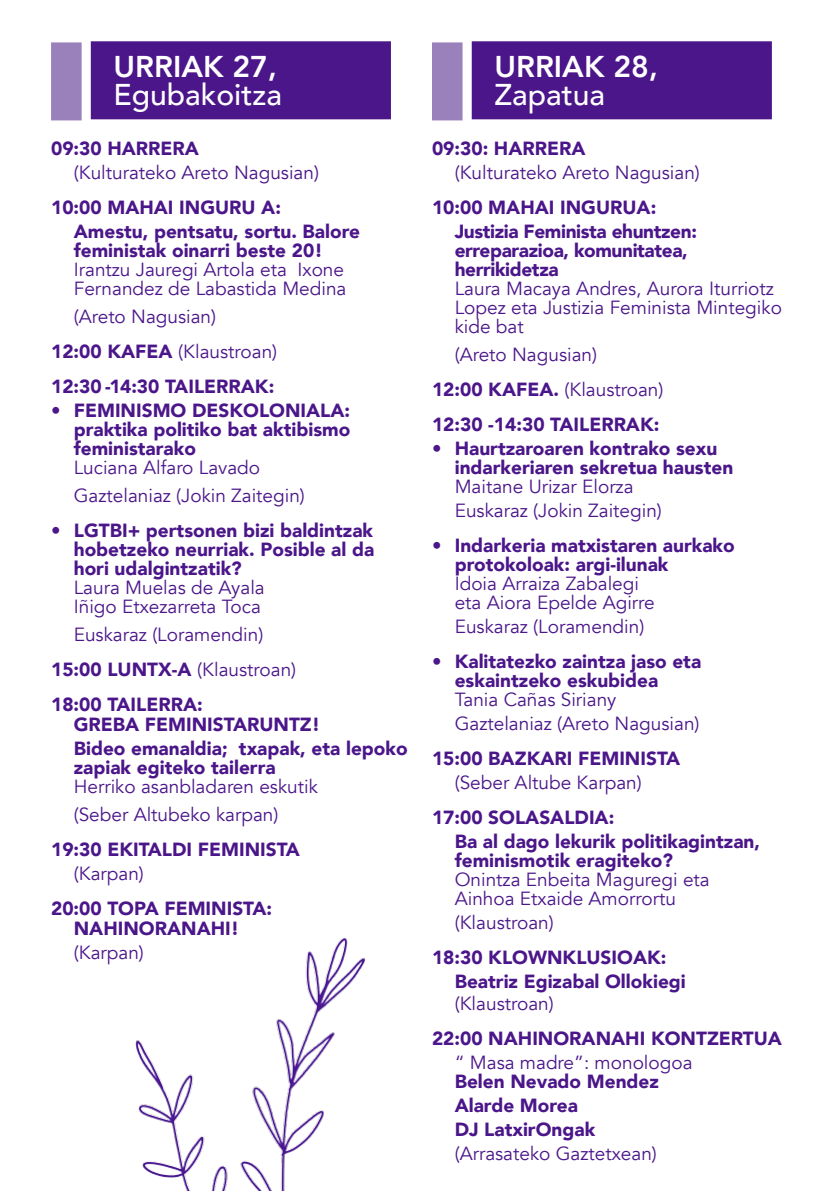
<style>
.page{position:relative;width:840px;height:1191px;background:#fff}
.page>*{position:absolute;margin:0;border:0;box-sizing:border-box;transform-origin:0 0}
.t1{font:800 30px "Avenir";color:#fff}
.t2{font:500 30px "Avenir";color:#fff}
.t3{font:900 19px/19px "Avenir";color:#4b168a}
.t4{font:19px/19px "Avenir";color:#4b168a}
.t5{font:900 19px/24px "Avenir";letter-spacing:-.02em;color:#4b168a}
.s1{font-weight:400}
.s2{font-weight:900}
</style>
<div class="page">
<div style="left:91px;top:41px;width:300px;height:78px;background:#4b168a"></div>
<div style="left:51px;top:42px;width:31px;height:78px;background:#9b81bb"></div>
<div style="left:471px;top:41px;width:300px;height:78px;background:#4b168a"></div>
<div style="left:432px;top:42px;width:30px;height:78px;background:#9b81bb"></div>
<img style="left:135px;top:938px;width:231px;height:253px">
<h1 class="t1" style="left:113px;top:43px;width:165px">URRIAK 27,</h1>
<h1 class="t2" style="left:113px;top:68px;width:170px">Egubakoitza</h1>
<p class="t3" style="left:51px;top:138px;width:98px">09:30 HARRER</p>
<p class="t3" style="left:185px;top:138px;width:16px">A</p>
<p class="t4" style="left:74px;top:163px;width:246px">(Kulturateko Areto Nagusian)</p>
<p class="t3" style="left:51px;top:197px;width:178px">10:00 MAHAI INGURU</p>
<p class="t3" style="left:74px;top:195px;width:287px;line-height:24px;text-indent:187px">A:<br>Amestu, pentsatu, sortu. Balore</p>
<p class="t3" style="left:74px;top:240px;width:250px">feministak oinarri beste 20!</p>
<p class="t4" style="left:74px;top:260px;width:274px">Irantzu Jauregi Artola eta Ixone<br>Fernandez de Labastida Medina</p>
<p class="t3" style="left:51px;top:298px;width:227px;line-height:35px;text-indent:23px"><span class="s1">(Areto Nagusian)<br></span>12:00 KAFEA <span class="s1">(Klaustroan)<br></span>12:30 -14:30 TAILERR</p>
<p class="t3" style="left:241px;top:376px;width:35px">AK:</p>
<p class="t3" style="left:74px;top:400px;width:278px;text-align:justify;text-indent:185px">LONIALA: praktika politiko bat aktibismo feministarako</p>
<p class="t4" style="left:74px;top:454px;width:232px;line-height:28px">Luciana Alfaro Lavado<br>Gaztelaniaz (Jokin Zaitegin)</p>
<p class="t3" style="left:74px;top:520px;width:302px;text-align:justify;text-indent:-23px">• LGTBI+ pertsonen bizi baldintzak hobetzeko neurriak. Posible al da hori udalgintzatik?</p>
<p class="t4" style="left:74px;top:578px;width:192px">Laura Muelas de Ayala<br>Iñigo Etxezarreta Toca</p>
<p class="t4" style="left:51px;top:617px;width:246px;line-height:35px;text-indent:23px">Euskaraz (Loramendin)<br><span class="s2">15:00 LUNTX-A</span> (Klaustroan)<br><span class="s2">18:00 TAILERR</span></p>
<p class="t3" style="left:51px;top:400px;width:107px">• FEMINISMO</p>
<p class="t3" style="left:192px;top:400px;width:28px">DESKO</p>
<p class="t3" style="left:74px;top:694px;width:248px;line-height:20px;text-align:center">A:<br>GREBA FEMINISTARUNTZ!</p>
<p class="t3" style="left:74px;top:738px;width:335px">Bideo emanaldia; txapak, eta lepoko zapiak egiteko tailerra</p>
<p class="t4" style="left:74px;top:773px;width:245px;line-height:28px">Herriko asanbladaren eskutik (Seber Altubeko karpan)</p>
<p class="t3" style="left:51px;top:839px;width:250px">19:30 EKITALDI FEM INISTA</p>
<p class="t4" style="left:74px;top:864px;width:72px">(Karpan)</p>
<p class="t3" style="left:51px;top:898px;width:222px;line-height:20px;text-align:center">20:00 TOPA FEM INISTA:<br>NAHINORANAHI!</p>
<p class="t4" style="left:74px;top:943px;width:72px">(Karpan)</p>
<h1 class="t1" style="left:494px;top:43px;width:165px">URRIAK 28,</h1>
<h1 class="t2" style="left:494px;top:68px;width:112px">Zapatua</h1>
<p class="t3" style="left:432px;top:138px;width:104px">09:30: HARRER</p>
<p class="t3" style="left:571px;top:138px;width:16px">A</p>
<p class="t4" style="left:454px;top:163px;width:246px">(Kulturateko Areto Nagusian)</p>
<p class="t3" style="left:432px;top:197px;width:178px">10:00 MAHAI INGURU</p>
<p class="t5" style="left:454px;top:195px;width:244px;text-indent:182px">A:<br>Justizia Feminista ehuntzen:</p>
<p class="t5" style="left:454px;top:240px;width:234px;line-height:19px">erreparazioa, komunitatea, herrikidetza</p>
<p class="t4" style="left:454px;top:279px;width:328px">Laura Macaya Andres, Aurora Iturriotz<br>Lopez eta Justizia Feminista Mintegiko kide bat</p>
<p class="t3" style="left:432px;top:336px;width:233px;line-height:35px;text-indent:23px"><span class="s1">(Areto Nagusian)<br></span>12:00 KAFEA. <span class="s1">(Klaustroan)<br></span>12:30 -14:30 TAILERR</p>
<p class="t3" style="left:625px;top:414px;width:35px">AK:</p>
<p class="t3" style="left:454px;top:438px;width:280px;text-indent:-23px">• Haurtzaroaren kontrako sexu indarkeriaren sekretua hausten</p>
<p class="t4" style="left:454px;top:475px;width:208px;line-height:24px">Maitane Urizar Elorza<br>Euskaraz (Jokin Zaitegin)</p>
<p class="t3" style="left:454px;top:535px;width:281px;text-indent:-23px">• Indarkeria matxistaren aurkako protokoloak: argi-ilunak</p>
<p class="t4" style="left:454px;top:574px;width:201px">Idoia Arraiza Zabalegi eta Aiora Epelde Agirre</p>
<p class="t4" style="left:454px;top:617px;width:191px">Euskaraz (Loramendin)</p>
<p class="t3" style="left:454px;top:651px;width:248px;text-indent:-23px">• Kalitatezko zaintza jaso eta eskaintzeko eskubidea</p>
<p class="t4" style="left:454px;top:688px;width:246px;line-height:24px">Tania Cañas Siriany<br>Gaztelaniaz (Areto Nagusian)</p>
<p class="t3" style="left:432px;top:748px;width:250px">15:00 BAZKARI FEM INISTA</p>
<p class="t4" style="left:454px;top:773px;width:188px">(Seber Altube Karpan)</p>
<p class="t3" style="left:454px;top:805px;width:307px;line-height:24px;text-indent:-23px">17:00 SO LASALDIA:<br>Ba al dago lekurik politikagintzan,</p>
<p class="t3" style="left:454px;top:850px;width:220px">feminismotik eragiteko?</p>
<p class="t4" style="left:454px;top:870px;width:256px">Onintza Enbeita Maguregi eta<br>Ainhoa Etxaide Amorrortu</p>
<p class="t4" style="left:454px;top:913px;width:100px">(Klaustroan)</p>
<p class="t3" style="left:454px;top:945px;width:232px;line-height:24px;text-indent:-23px">18:30 KLOWNKLUS IOAK:<br>Beatriz Egizabal Ollokiegi</p>
<p class="t4" style="left:454px;top:994px;width:100px">(Klaustroan)</p>
<p class="t3" style="left:432px;top:1028px;width:300px">22:00 NAHINORANAHI KONTZERTU</p>
<p class="t3" style="left:767px;top:1028px;width:16px">A</p>
<p class="t4" style="left:454px;top:1053px;width:239px">“ Masa madre”: monologoa</p>
<p class="t3" style="left:454px;top:1069px;width:206px;line-height:24px">Belen Nevado Mendez<br>Alarde Morea<br>DJ LatxirOngak</p>
<p class="t4" style="left:454px;top:1144px;width:203px">(Arrasateko Gaztetxean)</p>
</div>
